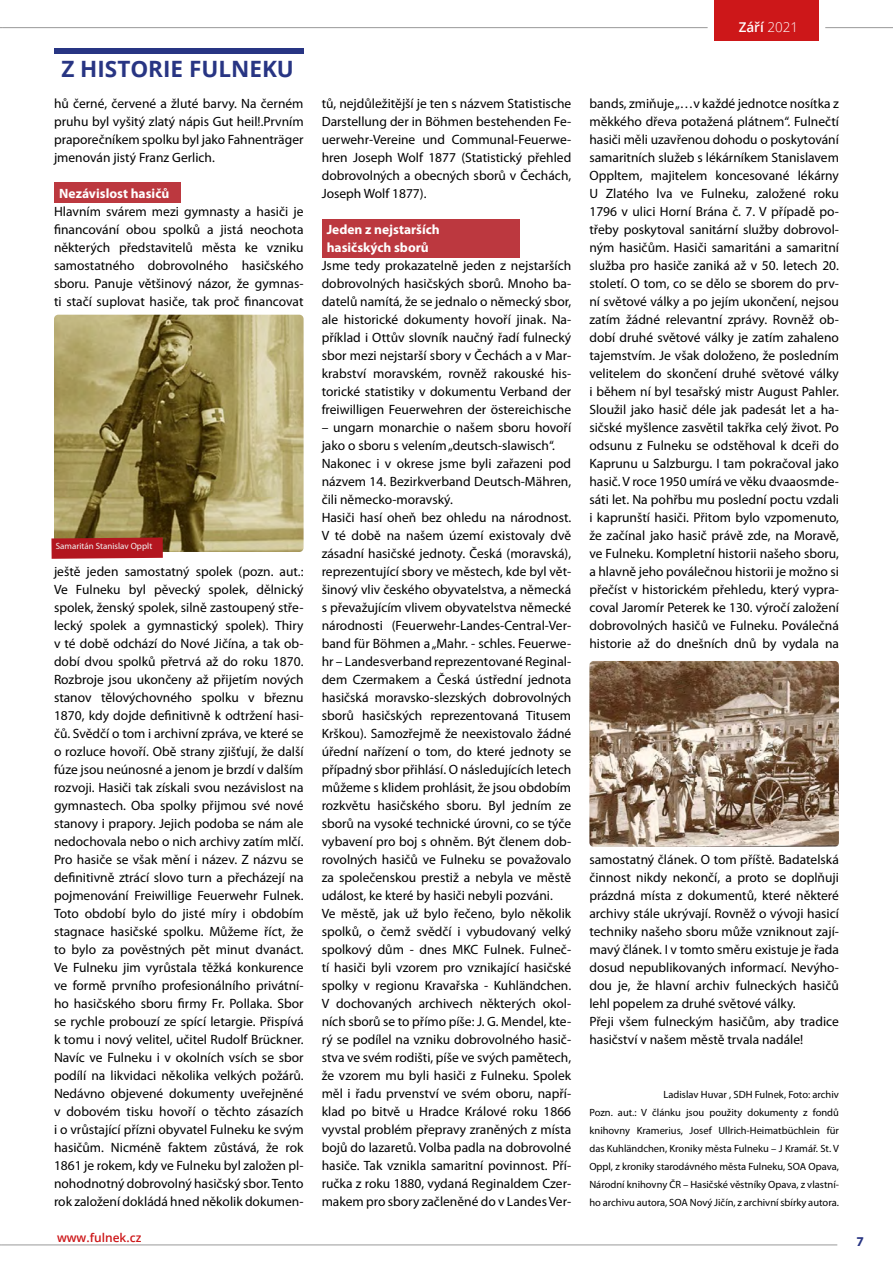
<style>
.page{position:relative;width:893px;height:1263px;background:#fff}
.page>*{position:absolute;margin:0;border:0;box-sizing:border-box;transform-origin:0 0}
.t1{font:700 22.5px "Open Sans";color:#283583}
.t2{font:13.5px/18px "Myriad Pro";color:#000;text-align:justify}
.t3{font:700 13.5px/18px "Myriad Pro";color:#fff}
.t4{font:600 13.5px "Open Sans";color:#fff}
.t5{font:700 13.5px "Myriad Pro";color:#283583}
.t6{font:600 12px "Open Sans";color:#cd1719}
.t7{font:10.5px/18px "Myriad Pro";color:#000;text-align:justify}
.t8{font:9px "Myriad Pro";color:#f2f2f2}
.s1{font-weight:300}
</style>
<div class="page">
<div style="left:714px;top:0;width:105px;height:40px;background:#cd1719"></div>
<hr style="left:3px;top:27px;width:705px;height:1px;background:#000">
<hr style="left:2px;top:1244px;width:835px;height:1px;background:#000">
<hr style="left:825px;top:27px;width:68px;height:1px;background:#000">
<div style="left:54px;top:48px;width:250px;height:6px;background:#283583"></div>
<div style="left:54px;top:182px;width:127px;height:21px;background:#bc383f"></div>
<div style="left:322px;top:220px;width:198px;height:38px;background:#bc383f"></div>
<img style="left:54px;top:315px;width:250px;height:237px">
<img style="left:589px;top:661px;width:250px;height:186px">
<svg style="left:51px;top:537px;width:112px;height:22px;background:#b32228"></svg>
<h1 class="t1" style="left:61px;top:53px;width:234px">Z HISTORIE FULNEKU</h1>
<p class="t2" style="left:54px;top:94px;width:251px">hů černé, červené a žluté barvy. Na černém pruhu byl vyšitý zlatý nápis Gut heil!.Prvním praporečníkem spolku byl jako Fahnenträger jmenován jistý Franz Gerlich.</p>
<p class="t2" style="left:322px;top:94px;width:251px">tů, nejdůležitější je ten s názvem Statistische Darstellung der in Böhmen bestehenden Fe&shy;uerwehr-Vereine und Communal-Feuerwe&shy;hren Joseph Wolf 1877 (Statistický přehled dobrovolných a obecných sborů v Čechách, Joseph Wolf 1877).</p>
<p class="t2" style="left:54px;top:202px;width:251px">Hlavním svárem mezi gymnasty a hasiči je financování obou spolků a jistá neochota některých představitelů města ke vzniku samostatného dobrovolného hasičského sboru. Panuje většinový názor, že gymnas&shy;ti stačí suplovat hasiče, tak proč financovat</p>
<p class="t3" style="left:59px;top:185px;width:112px">Nezávislost hasičů</p>
<p class="t3" style="left:327px;top:221px;width:115px">Jeden z nejstarších hasičských sborů</p>
<p class="t2" style="left:322px;top:256px;width:251px">Jsme tedy prokazatelně jeden z nejstarších dobrovolných hasičských sborů. Mnoho ba&shy;datelů namítá, že se jednalo o německý sbor, ale historické dokumenty hovoří jinak. Na&shy;příklad i Ottův slovník naučný řadí fulnecký sbor mezi nejstarší sbory v Čechách a v Mar&shy;krabství moravském, rovněž rakouské his&shy;torické statistiky v dokumentu Verband der freiwilligen Feuerwehren der östereichische</p>
<p class="t2" style="left:322px;top:418px;width:251px;text-align:left">– ungarn monarchie o našem sboru hovoří jako o sboru s velením „deutsch-slawisch“.<br>Nakonec i v okrese jsme byli zařazeni pod názvem 14. Bezirkverband Deutsch-Mähren, čili německo-moravský.<br>Hasiči hasí oheň bez ohledu na národnost.<br>V té době na našem území existovaly dvě zásadní hasičské jednoty. Česká (moravská), reprezentující sbory ve městech, kde byl vět&shy;šinový vliv českého obyvatelstva, a německá s převažujícím vlivem obyvatelstva německé národnosti (Feuerwehr-Landes-Central-Ver&shy;band für Böhmen a „Mahr. - schles. Feuerwe&shy;hr – Landesverband reprezentované Reginal&shy;dem Czermakem a Česká ústřední jednota hasičská moravsko-slezských dobrovolných sborů hasičských reprezentovaná Titusem Krškou). Samozřejmě že neexistovalo žádné úřední nařízení o tom, do které jednoty se případný sbor přihlásí. O následujících letech můžeme s klidem prohlásit, že jsou obdobím rozkvětu hasičského sboru. Byl jedním ze sborů na vysoké technické úrovni, co se týče vybavení pro boj s ohněm. Být členem dob&shy;rovolných hasičů ve Fulneku se považovalo za společenskou prestiž a nebyla ve městě událost, ke které by hasiči nebyli pozváni.<br>Ve městě, jak už bylo řečeno, bylo několik spolků, o čemž svědčí i vybudovaný velký spolkový dům - dnes MKC Fulnek. Fulneč&shy;tí hasiči byli vzorem pro vznikající hasičské spolky v regionu Kravařska - Kuhländchen.<br>V dochovaných archivech některých okol&shy;ních sborů se to přímo píše: J. G. Mendel, kte&shy;rý se podílel na vzniku dobrovolného hasič&shy;stva ve svém rodišti, píše ve svých pamětech, že vzorem mu byli hasiči z Fulneku. Spolek měl i řadu prvenství ve svém oboru, napří&shy;klad po bitvě u Hradce Králové roku 1866 vyvstal problém přepravy zraněných z místa bojů do lazaretů. Volba padla na dobrovolné hasiče. Tak vznikla samaritní povinnost. Pří&shy;ručka z roku 1880, vydaná Reginaldem Czer&shy;makem pro sbory začleněné do v Landes Ver-</p>
<p class="t8" style="left:56px;top:541px;width:98px;rotate:-1deg">Samaritán Stanislav Opplt</p>
<p class="t2" style="left:54px;top:562px;width:251px">ještě jeden samostatný spolek (pozn. aut.:<br>Ve Fulneku byl pěvecký spolek, dělnický spolek, ženský spolek, silně zastoupený stře&shy;lecký spolek a gymnastický spolek). Thiry v té době odchází do Nové Jičína, a tak ob&shy;dobí dvou spolků přetrvá až do roku 1870.<br>Rozbroje jsou ukončeny až přijetím nových stanov tělovýchovného spolku v březnu 1870, kdy dojde definitivně k odtržení hasi&shy;čů. Svědčí o tom i archivní zpráva, ve které se o rozluce hovoří. Obě strany zjišťují, že další fúze jsou neúnosné a jenom je brzdí v dalším rozvoji. Hasiči tak získali svou nezávislost na gymnastech. Oba spolky přijmou své nové stanovy i prapory. Jejich podoba se nám ale nedochovala nebo o nich archivy zatím mlčí.<br>Pro hasiče se však mění i název. Z názvu se definitivně ztrácí slovo turn a přecházejí na pojmenování Freiwillige Feuerwehr Fulnek.<br>Toto období bylo do jisté míry i obdobím stagnace hasičské spolku. Můžeme říct, že to bylo za pověstných pět minut dvanáct.<br>Ve Fulneku jim vyrůstala těžká konkurence ve formě prvního profesionálního privátní&shy;ho hasičského sboru firmy Fr. Pollaka. Sbor se rychle probouzí ze spící letargie. Přispívá k tomu i nový velitel, učitel Rudolf Brückner.<br>Navíc ve Fulneku i v okolních vsích se sbor podílí na likvidaci několika velkých požárů.<br>Nedávno objevené dokumenty uveřejněné v dobovém tisku hovoří o těchto zásazích i o vrůstající přízni obyvatel Fulneku ke svým hasičům. Nicméně faktem zůstává, že rok 1861 je rokem, kdy ve Fulneku byl založen pl&shy;nohodnotný dobrovolný hasičský sbor. Tento rok založení dokládá hned několik dokumen-</p>
<p class="t6" style="left:57px;top:1229px;width:86px">www.fulnek.cz</p>
<p class="t4" style="left:739px;top:18px;width:61px">Září <span class="s1">2021</span></p>
<p class="t2" style="left:589px;top:94px;width:251px">bands, zmiňuje „…v každé jednotce nosítka z měkkého dřeva potažená plátnem“. Fulnečtí hasiči měli uzavřenou dohodu o poskytování samaritních služeb s lékárníkem Stanislavem Oppltem, majitelem koncesované lékárny U Zlatého lva ve Fulneku, založené roku 1796 v ulici Horní Brána č. 7. V případě po&shy;třeby poskytoval sanitární služby dobrovol&shy;ným hasičům. Hasiči samaritáni a samaritní služba pro hasiče zaniká až v 50. letech 20. století. O tom, co se dělo se sborem do prv&shy;ní světové války a po jejím ukončení, nejsou zatím žádné relevantní zprávy. Rovněž ob&shy;dobí druhé světové války je zatím zahaleno tajemstvím. Je však doloženo, že posledním velitelem do skončení druhé světové války i během ní byl tesařský mistr August Pahler.<br>Sloužil jako hasič déle jak padesát let a ha&shy;sičské myšlence zasvětil takřka celý život. Po odsunu z Fulneku se odstěhoval k dceři do Kaprunu u Salzburgu. I tam pokračoval jako hasič. V roce 1950 umírá ve věku dvaaosmde&shy;sáti let. Na pohřbu mu poslední poctu vzdali i kaprunští hasiči. Přitom bylo vzpomenuto, že začínal jako hasič právě zde, na Moravě, ve Fulneku. Kompletní historii našeho sboru, a hlavně jeho poválečnou historii je možno si přečíst v historickém přehledu, který vypra&shy;coval Jaromír Peterek ke 130. výročí založení dobrovolných hasičů ve Fulneku. Poválečná historie až do dnešních dnů by vydala na</p>
<p class="t2" style="left:589px;top:850px;width:251px;text-align:left">samostatný článek. O tom příště. Badatelská činnost nikdy nekončí, a proto se doplňuji prázdná místa z dokumentů, které některé archivy stále ukrývají. Rovněž o vývoji hasicí techniky našeho sboru může vzniknout zají&shy;mavý článek. I v tomto směru existuje je řada dosud nepublikovaných informací. Nevýho&shy;dou je, že hlavní archiv fulneckých hasičů lehl popelem za druhé světové války.<br>Přeji všem fulneckým hasičům, aby tradice hasičství v našem městě trvala nadále!</p>
<p class="t7" style="left:589px;top:1085px;width:251px;text-indent:74px">Ladislav Huvar , SDH Fulnek, Foto: archiv Pozn. aut.: V článku jsou použity dokumenty z fondů knihovny Kramerius, Josef Ullrich-Heimatbüchlein für das Kuhländchen, Kroniky města Fulneku – J Kramář. St. V Oppl, z kroniky starodávného města Fulneku, SOA Opava, Národní knihovny ČR – Hasičské věstníky Opava, z vlastní&shy;ho archivu autora, SOA Nový Jičín, z archivní sbírky autora.</p>
<p class="t5" style="left:856px;top:1234px;width:9px">7</p>
</div>
